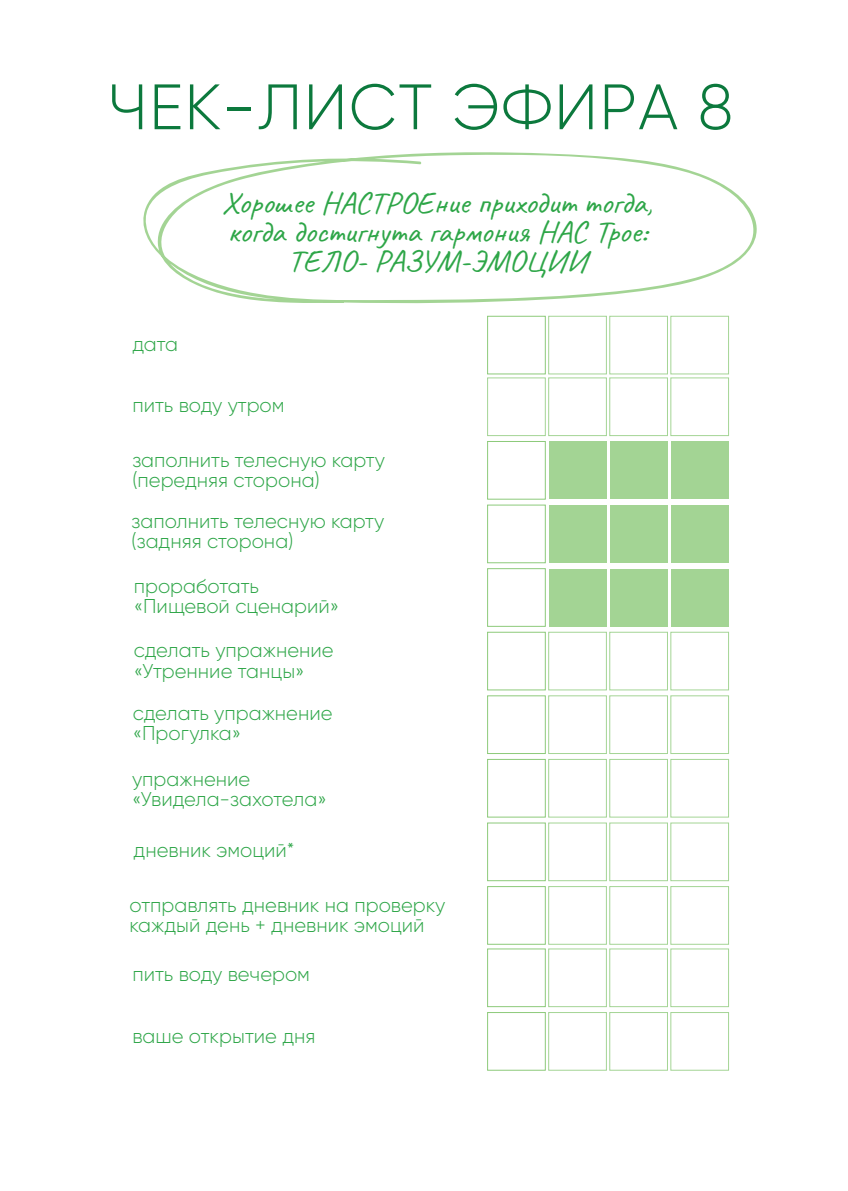
<style>
.page{position:relative;width:848px;height:1191px;background:#fff}
.page>*{position:absolute;margin:0;border:0;box-sizing:border-box;transform-origin:0 0}
.t1{font:300 64px "Gilroy";letter-spacing:.02em;color:#0c793d}
.t2{font:30.8px/29.2px "Caveat";color:#2ea648;text-align:center;scale:1.05 1}
.t3{font:300 20px/20px "Gilroy";color:#2ea648}
</style>
<div class="page">
<div style="left:487px;top:377px;width:58px;height:59px;border:1px solid #8dca7a"></div>
<div style="left:548px;top:377px;width:58px;height:59px;border:1px solid #8dca7a"></div>
<div style="left:609px;top:377px;width:58px;height:59px;border:1px solid #8dca7a"></div>
<div style="left:487px;top:441px;width:58px;height:58px;border:1px solid #8dca7b"></div>
<div style="left:548px;top:441px;width:58px;height:58px;background:#a3d494"></div>
<div style="left:609px;top:441px;width:58px;height:58px;background:#a3d494"></div>
<div style="left:670px;top:441px;width:58px;height:58px;background:#a3d494"></div>
<div style="left:487px;top:504px;width:58px;height:59px;border:1px solid #8dca7b"></div>
<div style="left:548px;top:505px;width:58px;height:58px;background:#a3d494"></div>
<div style="left:609px;top:505px;width:58px;height:58px;background:#a3d494"></div>
<div style="left:670px;top:505px;width:58px;height:58px;background:#a3d494"></div>
<div style="left:487px;top:568px;width:58px;height:59px;border:1px solid #8dca7b"></div>
<div style="left:548px;top:568px;width:58px;height:58px;background:#a3d494"></div>
<div style="left:609px;top:568px;width:58px;height:58px;background:#a3d494"></div>
<div style="left:670px;top:568px;width:58px;height:58px;background:#a3d494"></div>
<div style="left:487px;top:632px;width:58px;height:58px;border:1px solid #8dca7a"></div>
<div style="left:548px;top:632px;width:58px;height:58px;border:1px solid #8dca7a"></div>
<div style="left:609px;top:632px;width:58px;height:58px;border:1px solid #8dca7a"></div>
<div style="left:487px;top:695px;width:58px;height:59px;border:1px solid #8dca7a"></div>
<div style="left:548px;top:695px;width:58px;height:59px;border:1px solid #8dca7a"></div>
<div style="left:609px;top:695px;width:58px;height:59px;border:1px solid #8dca7a"></div>
<div style="left:487px;top:759px;width:58px;height:58px;border:1px solid #8dca7a"></div>
<div style="left:548px;top:759px;width:58px;height:58px;border:1px solid #8dca7a"></div>
<div style="left:609px;top:759px;width:58px;height:58px;border:1px solid #8dca7a"></div>
<div style="left:487px;top:822px;width:58px;height:59px;border:1px solid #8dca7a"></div>
<div style="left:548px;top:822px;width:58px;height:59px;border:1px solid #8dca7a"></div>
<div style="left:609px;top:822px;width:58px;height:59px;border:1px solid #8dca7a"></div>
<div style="left:487px;top:886px;width:58px;height:58px;border:1px solid #8dca7a"></div>
<div style="left:548px;top:886px;width:58px;height:58px;border:1px solid #8dca7a"></div>
<div style="left:609px;top:886px;width:58px;height:58px;border:1px solid #8dca7a"></div>
<div style="left:487px;top:316px;width:58px;height:58px;border:1px solid #8dca7a"></div>
<div style="left:548px;top:316px;width:58px;height:58px;border:1px solid #8dca7a"></div>
<div style="left:609px;top:316px;width:58px;height:58px;border:1px solid #8dca7a"></div>
<div style="left:487px;top:948px;width:58px;height:59px;border:1px solid #8dca7a"></div>
<div style="left:548px;top:948px;width:58px;height:59px;border:1px solid #8dca7a"></div>
<div style="left:609px;top:948px;width:58px;height:59px;border:1px solid #8dca7a"></div>
<div style="left:487px;top:1012px;width:58px;height:58px;border:1px solid #8dca7a"></div>
<div style="left:548px;top:1012px;width:58px;height:58px;border:1px solid #8dca7a"></div>
<div style="left:609px;top:1012px;width:58px;height:58px;border:1px solid #8dca7a"></div>
<svg style="left:143px;top:152px;width:613px;height:151px"></svg>
<h1 class="t1" style="left:108px;top:68px;width:626px">ЧЕК-ЛИСТ ЭФИРА 8</h1>
<p class="t3" style="left:132px;top:334px;width:47px">дата</p>
<h2 class="t2" style="left:222px;top:188px;width:412px">Хорошее НАСТРОЕние приходит тогда, когда достигнута гармония НАС Трое:<br>ТЕЛО- РАЗУМ-ЭМОЦИИ</h2>
<p class="t3" style="left:132px;top:395px;width:154px">пить воду утром</p>
<p class="t3" style="left:132px;top:450px;width:254px">заполнить телесную карту (передняя сторона)</p>
<p class="t3" style="left:132px;top:511px;width:254px">заполнить телесную карту (задняя сторона)</p>
<p class="t3" style="left:134px;top:576px;width:207px">проработать «Пищевой сценарий»</p>
<p class="t3" style="left:134px;top:640px;width:201px">cделать упражнение «Утренние танцы»</p>
<p class="t3" style="left:133px;top:703px;width:201px">сделать упражнение «Прогулка»</p>
<p class="t3" style="left:132px;top:768px;width:196px">упражнение «Увидела-захотела»</p>
<p class="t3" style="left:134px;top:840px;width:162px">дневник эмоций*</p>
<p class="t3" style="left:130px;top:895px;width:317px">отправлять дневник на проверку каждый день + дневник эмоций</p>
<p class="t3" style="left:132px;top:964px;width:179px">пить воду вечером</p>
<p class="t3" style="left:132px;top:1026px;width:184px">ваше открытие дня</p>
</div>
